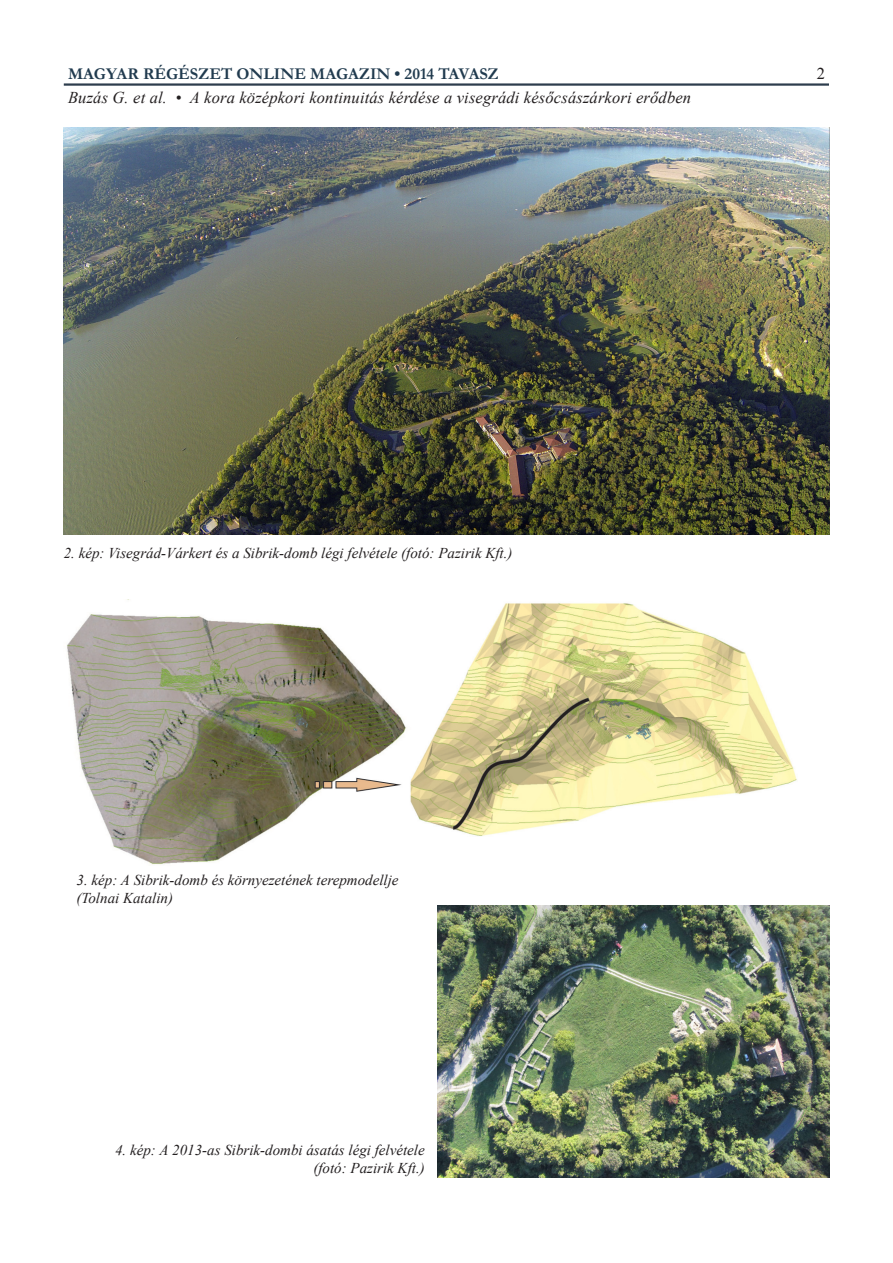
<style>
.page{position:relative;width:893px;height:1263px;background:#fff}
.page>*{position:absolute;margin:0;border:0;box-sizing:border-box;transform-origin:0 0}
.fejlec{font:italic 16.5px "Times New Roman";letter-spacing:.01em;color:#231f20}
.cikk_szoveg{font:700 16.5px "Garamond";color:#213b4f}
.t1{font:16.5px "Times New Roman";color:#231f20}
.kepala{font:italic 15px/18px "Times New Roman";color:#231f20}
</style>
<div class="page">
<hr style="left:64px;top:83px;width:765px;height:3px;background:#2d3d4d">
<img style="left:64px;top:128px;width:765px;height:406px">
<img style="left:66px;top:603px;width:731px;height:262px">
<img style="left:437px;top:906px;width:392px;height:272px">
<p class="cikk_szoveg" style="left:68px;top:62px;width:432px">MAGYAR RÉGÉSZET ONLINE MAGAZIN • 2014 TAVASZ</p>
<p class="fejlec" style="left:68px;top:87px;width:625px">Buzás G. et al. • A kora középkori kontinuitás kérdése a visegrádi későcsászárkori erődben</p>
<p class="t1" style="left:817px;top:62px;width:10px">2</p>
<p class="kepala" style="left:64px;top:543px;width:450px">2. kép: Visegrád-Várkert és a Sibrik-domb légi felvétele (fotó: Pazirik Kft.)</p>
<p class="kepala" style="left:77px;top:871px;width:323px">3. kép: A Sibrik-domb és környezetének terepmodellje (Tolnai Katalin)</p>
<p class="kepala" style="left:115px;top:1141px;width:311px;text-align:right">4. kép: A 2013-as Sibrik-dombi ásatás légi felvétele (fotó: Pazirik Kft.)</p>
</div>
